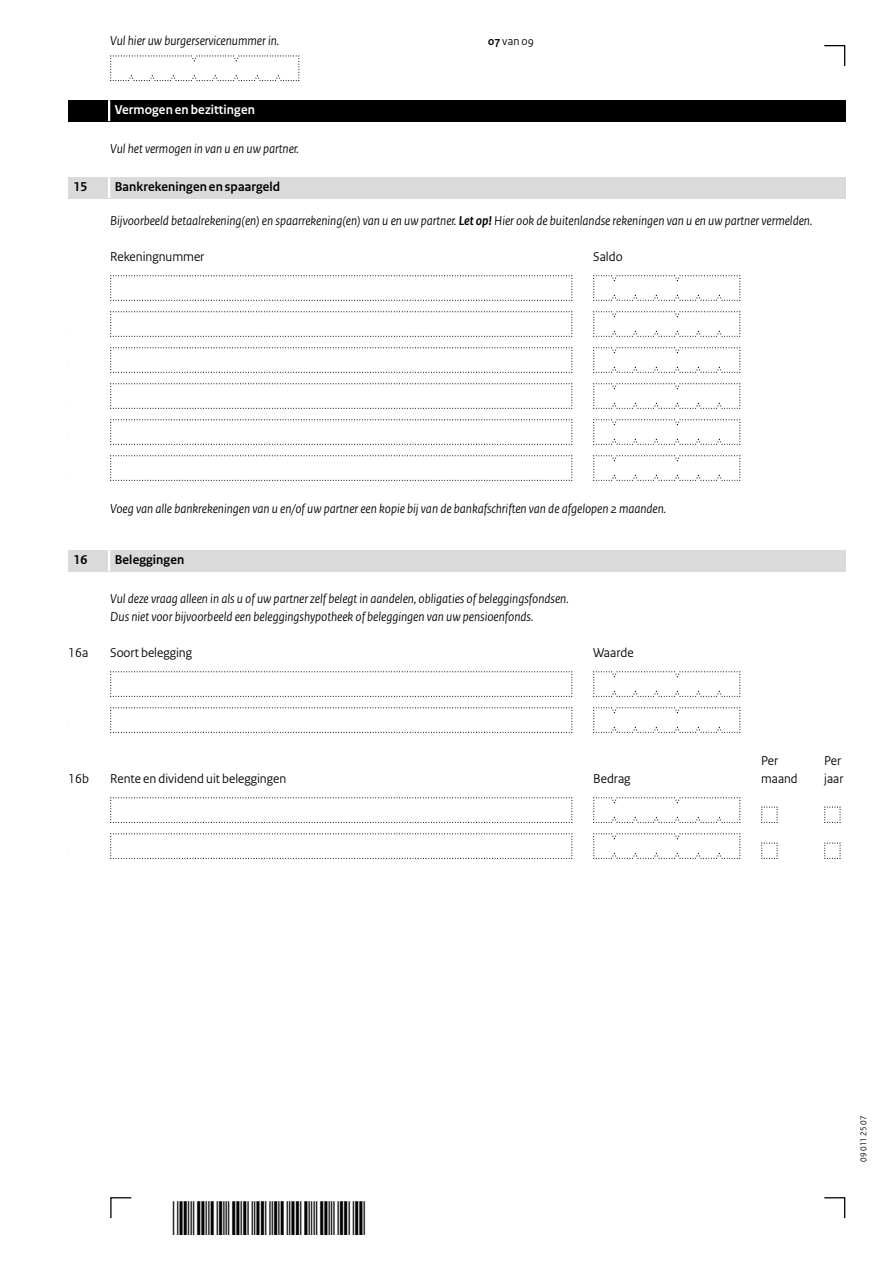
<style>
.page{position:relative;width:893px;height:1263px;background:#fff}
.page>*{position:absolute;margin:0;border:0;box-sizing:border-box;transform-origin:0 0}
.Vraag{font:italic 13.5px/18px "Rijksoverheid Sans Heading";color:#000}
.Vraag_geen_inspring{font:13.5px/18px "Rijksoverheid Sans Heading";color:#000}
.Vraag_Nummer_12{font:13.5px "Rijksoverheid Sans Heading";color:#000}
.Vraag_geen_inspring-2{font:italic 13.5px "Rijksoverheid Sans Heading";color:#000}
.Vraag_Nummer{font:13.5px "Rijksoverheid Sans Heading";color:#000}
.KOP_B_Nummer_20{font:700 13.5px "Rijksoverheid Sans Heading";letter-spacing:.01em;color:#000}
.KOP_D_Nummer{font:700 13.5px "Rijksoverheid Sans Heading";letter-spacing:.01em;color:#fff}
.KOP_D_Nummer_20{font:700 13.5px "Rijksoverheid Sans Heading";letter-spacing:.01em;color:#000}
.t1{font:12px "Rijksoverheid Sans Heading";color:#000}
.t2{font:9px "Rijksoverheid Sans Heading";color:#000}
.s1{font-weight:700}
</style>
<div class="page">
<svg style="left:824px;top:1197px;width:22px;height:22px"></svg>
<svg style="left:110px;top:1197px;width:22px;height:22px"></svg>
<svg style="left:824px;top:45px;width:22px;height:21px"></svg>
<svg style="left:110px;top:671px;width:463px;height:26px"></svg>
<svg style="left:110px;top:797px;width:463px;height:26px"></svg>
<svg style="left:110px;top:707px;width:463px;height:26px"></svg>
<svg style="left:110px;top:833px;width:463px;height:26px"></svg>
<svg style="left:593px;top:671px;width:148px;height:26px"></svg>
<svg style="left:593px;top:797px;width:148px;height:26px"></svg>
<svg style="left:593px;top:707px;width:148px;height:26px"></svg>
<svg style="left:593px;top:833px;width:148px;height:26px"></svg>
<svg style="left:761px;top:806px;width:17px;height:17px"></svg>
<svg style="left:761px;top:842px;width:17px;height:17px"></svg>
<svg style="left:824px;top:806px;width:17px;height:17px"></svg>
<svg style="left:824px;top:842px;width:17px;height:17px"></svg>
<svg style="left:110px;top:275px;width:463px;height:26px"></svg>
<svg style="left:110px;top:311px;width:463px;height:26px"></svg>
<svg style="left:110px;top:347px;width:463px;height:26px"></svg>
<svg style="left:110px;top:383px;width:463px;height:26px"></svg>
<svg style="left:110px;top:419px;width:463px;height:26px"></svg>
<svg style="left:110px;top:455px;width:463px;height:26px"></svg>
<svg style="left:593px;top:275px;width:148px;height:26px"></svg>
<svg style="left:593px;top:311px;width:148px;height:26px"></svg>
<svg style="left:593px;top:347px;width:148px;height:26px"></svg>
<svg style="left:593px;top:383px;width:148px;height:26px"></svg>
<svg style="left:593px;top:419px;width:148px;height:26px"></svg>
<svg style="left:593px;top:455px;width:148px;height:26px"></svg>
<svg style="left:110px;top:55px;width:190px;height:26px"></svg>
<div style="left:68px;top:100px;width:777px;height:21px;background:#000"></div>
<hr style="left:108px;top:100px;width:2px;height:21px;background:#fff">
<div style="left:68px;top:177px;width:777px;height:21px;background:#dadada"></div>
<hr style="left:108px;top:177px;width:2px;height:21px;background:#fff">
<div style="left:68px;top:550px;width:777px;height:21px;background:#dadada"></div>
<hr style="left:108px;top:550px;width:2px;height:21px;background:#fff">
<p class="Vraag_geen_inspring-2" style="left:110px;top:33px;width:170px">Vul hier uw burgerservicenummer in.</p>
<p class="t1" style="left:488px;top:34px;width:47px"><span class="s1">07</span> van 09</p>
<h2 class="KOP_D_Nummer" style="left:115px;top:102px;width:142px">Vermogen en bezittingen</h2>
<p class="Vraag" style="left:110px;top:140px;width:190px">Vul het vermogen in van u en uw partner.</p>
<h3 class="KOP_B_Nummer_20" style="left:74px;top:179px;width:15px">15</h3>
<h3 class="KOP_B_Nummer_20" style="left:115px;top:179px;width:167px">Bankrekeningen en spaargeld</h3>
<p class="Vraag" style="left:110px;top:212px;width:704px">Bijvoorbeeld betaalrekening(en) en spaarrekening(en) van u en uw partner. <span class="s1">Let op!</span> Hier ook de buitenlandse rekeningen van u en uw partner vermelden.</p>
<p class="Vraag_geen_inspring" style="left:110px;top:248px;width:96px">Rekeningnummer</p>
<p class="Vraag_geen_inspring" style="left:593px;top:248px;width:31px">Saldo</p>
<p class="Vraag" style="left:110px;top:500px;width:557px">Voeg van alle bankrekeningen van u en/of uw partner een kopie bij van de bankafschriften van de afgelopen 2 maanden.</p>
<h3 class="KOP_D_Nummer_20" style="left:74px;top:552px;width:15px">16</h3>
<h3 class="KOP_D_Nummer_20" style="left:115px;top:552px;width:71px">Beleggingen</h3>
<p class="Vraag" style="left:110px;top:590px;width:460px">Vul deze vraag alleen in als u of uw partner zelf belegt in aandelen, obligaties of beleggingsfondsen.<br>Dus niet voor bijvoorbeeld een beleggingshypotheek of beleggingen van uw pensioenfonds.</p>
<p class="Vraag_Nummer" style="left:68px;top:645px;width:22px">16a</p>
<p class="Vraag_Nummer" style="left:110px;top:645px;width:83px">Soort belegging</p>
<p class="Vraag_Nummer" style="left:593px;top:645px;width:42px">Waarde</p>
<p class="Vraag_Nummer_12" style="left:68px;top:771px;width:22px">16b</p>
<p class="Vraag_Nummer_12" style="left:110px;top:771px;width:177px">Rente en dividend uit beleggingen</p>
<p class="Vraag_Nummer" style="left:593px;top:771px;width:39px">Bedrag</p>
<p class="Vraag_geen_inspring" style="left:761px;top:752px;width:38px">Per maand</p>
<p class="Vraag_geen_inspring" style="left:824px;top:752px;width:21px">Per jaar</p>
<p class="t2" style="left:858px;top:1161px;width:47px;rotate:-90deg">09 011 25 07</p>
</div>
